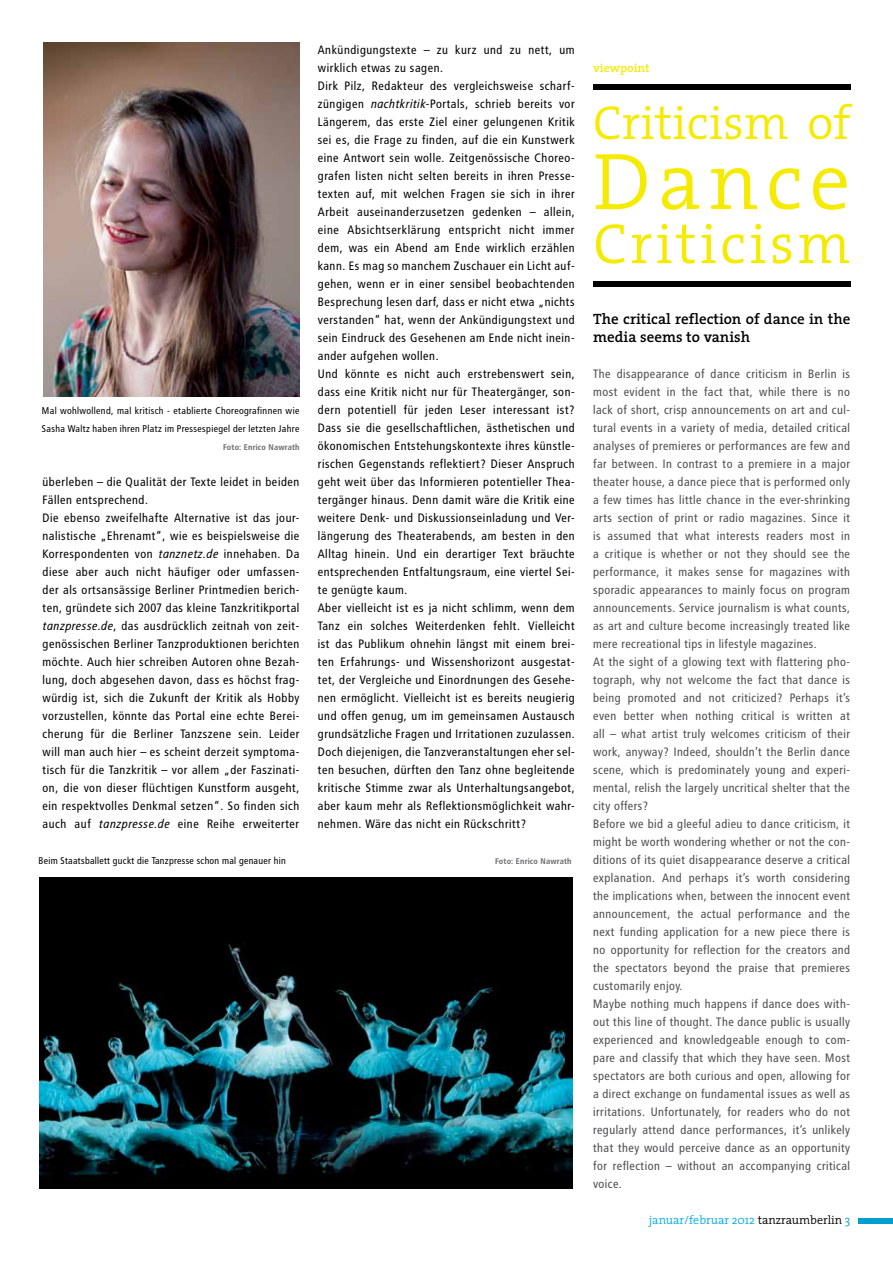
<style>
.page{position:relative;width:893px;height:1263px;background:#fff}
.page>*{position:absolute;margin:0;border:0;box-sizing:border-box;transform-origin:0 0}
.t1{font:300 81px "The Serif";letter-spacing:.09em;color:#f5eb00}
.t2{font:300 57px "The Serif";letter-spacing:.055em;color:#f5eb00}
.t3{font:300 48px "The Serif";color:#f5eb00}
.t4{font:600 15px/18px "The Serif";color:#000}
.t5{font:12.15px/18px "Transit Print OT";letter-spacing:.01em;color:#000}
.t6{font:12.15px/18px "Transit Print OT";color:#4d4d4f}
.t7{font:300 12px "The Serif";color:#00ade4}
.t8{font:600 12px "The Serif";color:#f5eb00}
.t9{font:9.75px/18px "Transit Print OT";color:#000}
.t10{font:8.25px "Transit Print OT Bld";color:#6d6e71}
.s1{font-style:italic}
.s2{color:#000}
.s3{color:#009ed1}
</style>
<div class="page">
<div style="left:858px;top:1218px;width:35px;height:6px;background:#009ed1"></div>
<div style="left:593px;top:281px;width:257px;height:5px;background:#000"></div>
<div style="left:593px;top:84px;width:257px;height:6px;background:#000"></div>
<img style="left:39px;top:878px;width:533px;height:310px">
<img style="left:43px;top:43px;width:256px;height:353px">
<p class="t9" style="left:42px;top:402px;width:259px">Mal wohlwollend, mal kritisch - etablierte Choreografinnen wie<br>Sasha Waltz haben ihren Platz im Pressespiegel der letzten Jahre</p>
<p class="t10" style="left:223px;top:442px;width:78px">Foto: Enrico Nawrath</p>
<p class="t5" style="left:43px;top:473px;width:259px">überleben – die Qualität der Texte leidet in beiden Fällen entsprechend.<br>Die ebenso zweifelhafte Alternative ist das jour&shy;nalistische „Ehrenamt“, wie es beispielsweise die Korrespondenten von <span class="s1">tanznetz.de</span> innehaben. Da diese aber auch nicht häufiger oder umfassen&shy;der als ortsansässige Berliner Printmedien berich&shy;ten, gründete sich 2007 das kleine Tanzkritikportal <span class="s1">tanzpresse.de</span>, das ausdrücklich zeitnah von zeit&shy;genössischen Berliner Tanzproduktionen berichten möchte. Auch hier schreiben Autoren ohne Bezah&shy;lung, doch abgesehen davon, dass es höchst frag&shy;würdig ist, sich die Zukunft der Kritik als Hobby vorzustellen, könnte das Portal eine echte Berei&shy;cherung für die Berliner Tanzszene sein. Leider will man auch hier – es scheint derzeit symptoma&shy;tisch für die Tanzkritik – vor allem „der Faszinati&shy;on, die von dieser flüchtigen Kunstform ausgeht, ein respektvolles Denkmal setzen“. So finden sich auch auf <span class="s1">tanzpresse.de</span> eine Reihe erweiterter</p>
<p class="t5" style="left:318px;top:41px;width:259px">Ankündigungstexte – zu kurz und zu nett, um wirklich etwas zu sagen.<br>Dirk Pilz, Redakteur des vergleichsweise scharf&shy;züngigen <span class="s1">nachtkritik</span>-Portals, schrieb bereits vor Längerem, das erste Ziel einer gelungenen Kritik sei es, die Frage zu finden, auf die ein Kunstwerk eine Antwort sein wolle. Zeitgenössische Choreo&shy;grafen listen nicht selten bereits in ihren Presse&shy;texten auf, mit welchen Fragen sie sich in ihrer Arbeit auseinanderzusetzen gedenken – allein, eine Absichtserklärung entspricht nicht immer dem, was ein Abend am Ende wirklich erzählen kann. Es mag so manchem Zuschauer ein Licht auf&shy;gehen, wenn er in einer sensibel beobachtenden Besprechung lesen darf, dass er nicht etwa „nichts verstanden“ hat, wenn der Ankündigungstext und sein Eindruck des Gesehenen am Ende nicht inein&shy;ander aufgehen wollen.<br>Und könnte es nicht auch erstrebenswert sein, dass eine Kritik nicht nur für Theatergänger, son&shy;dern potentiell für jeden Leser interessant ist?<br>Dass sie die gesellschaftlichen, ästhetischen und ökonomischen Entstehungskontexte ihres künstle&shy;rischen Gegenstands reflektiert? Dieser Anspruch geht weit über das Informieren potentieller Thea&shy;tergänger hinaus. Denn damit wäre die Kritik eine weitere Denk- und Diskussionseinladung und Ver&shy;längerung des Theaterabends, am besten in den Alltag hinein. Und ein derartiger Text bräuchte entsprechenden Entfaltungsraum, eine viertel Sei&shy;te genügte kaum.<br>Aber vielleicht ist es ja nicht schlimm, wenn dem Tanz ein solches Weiterdenken fehlt. Vielleicht ist das Publikum ohnehin längst mit einem brei&shy;ten Erfahrungs- und Wissenshorizont ausgestat&shy;tet, der Vergleiche und Einordnungen des Gesehe&shy;nen ermöglicht. Vielleicht ist es bereits neugierig und offen genug, um im gemeinsamen Austausch grundsätzliche Fragen und Irritationen zuzulassen.<br>Doch diejenigen, die Tanzveranstaltungen eher sel&shy;ten besuchen, dürften den Tanz ohne begleitende kritische Stimme zwar als Unterhaltungsangebot, aber kaum mehr als Reflektionsmöglichkeit wahr&shy;nehmen. Wäre das nicht ein Rückschritt?</p>
<p class="t9" style="left:39px;top:852px;width:249px">Beim Staatsballett guckt die Tanzpresse schon mal genauer hin</p>
<p class="t10" style="left:495px;top:856px;width:78px">Foto: Enrico Nawrath</p>
<p class="t8" style="left:593px;top:58px;width:58px">viewpoint</p>
<h3 class="t3" style="left:593px;top:83px;width:259px">Criticism of</h3>
<h1 class="t1" style="left:593px;top:115px;width:259px">Dance</h1>
<h2 class="t2" style="left:593px;top:197px;width:259px">Criticism</h2>
<p class="t4" style="left:593px;top:310px;width:259px">The critical reflection of dance in the media seems to vanish</p>
<p class="t6" style="left:593px;top:364px;width:259px">The disappearance of dance criticism in Berlin is most evident in the fact that, while there is no lack of short, crisp announcements on art and cul&shy;tural events in a variety of media, detailed critical analyses of premieres or performances are few and far between. In contrast to a premiere in a major theater house, a dance piece that is performed only a few times has little chance in the ever-shrinking arts section of print or radio magazines. Since it is assumed that what interests readers most in a critique is whether or not they should see the performance, it makes sense for magazines with sporadic appearances to mainly focus on program announcements. Service journalism is what counts, as art and culture become increasingly treated like mere recreational tips in lifestyle magazines.<br>At the sight of a glowing text with flattering pho&shy;tograph, why not welcome the fact that dance is being promoted and not criticized? Perhaps it’s even better when nothing critical is written at all – what artist truly welcomes criticism of their work, anyway? Indeed, shouldn’t the Berlin dance scene, which is predominately young and experi&shy;mental, relish the largely uncritical shelter that the city offers?<br>Before we bid a gleeful adieu to dance criticism, it might be worth wondering whether or not the con&shy;ditions of its quiet disappearance deserve a critical explanation. And perhaps it’s worth considering the implications when, between the innocent event announcement, the actual performance and the next funding application for a new piece there is no opportunity for reflection for the creators and the spectators beyond the praise that premieres customarily enjoy.<br>Maybe nothing much happens if dance does with&shy;out this line of thought. The dance public is usually experienced and knowledgeable enough to com&shy;pare and classify that which they have seen. Most spectators are both curious and open, allowing for a direct exchange on fundamental issues as well as irritations. Unfortunately, for readers who do not regularly attend dance performances, it’s unlikely that they would perceive dance as an opportunity for reflection – without an accompanying critical voice.</p>
<p class="t7" style="left:649px;top:1210px;width:203px">januar/februar 2012 <span class="s2">tanzraumberlin</span> <span class="s3">3</span></p>
</div>
